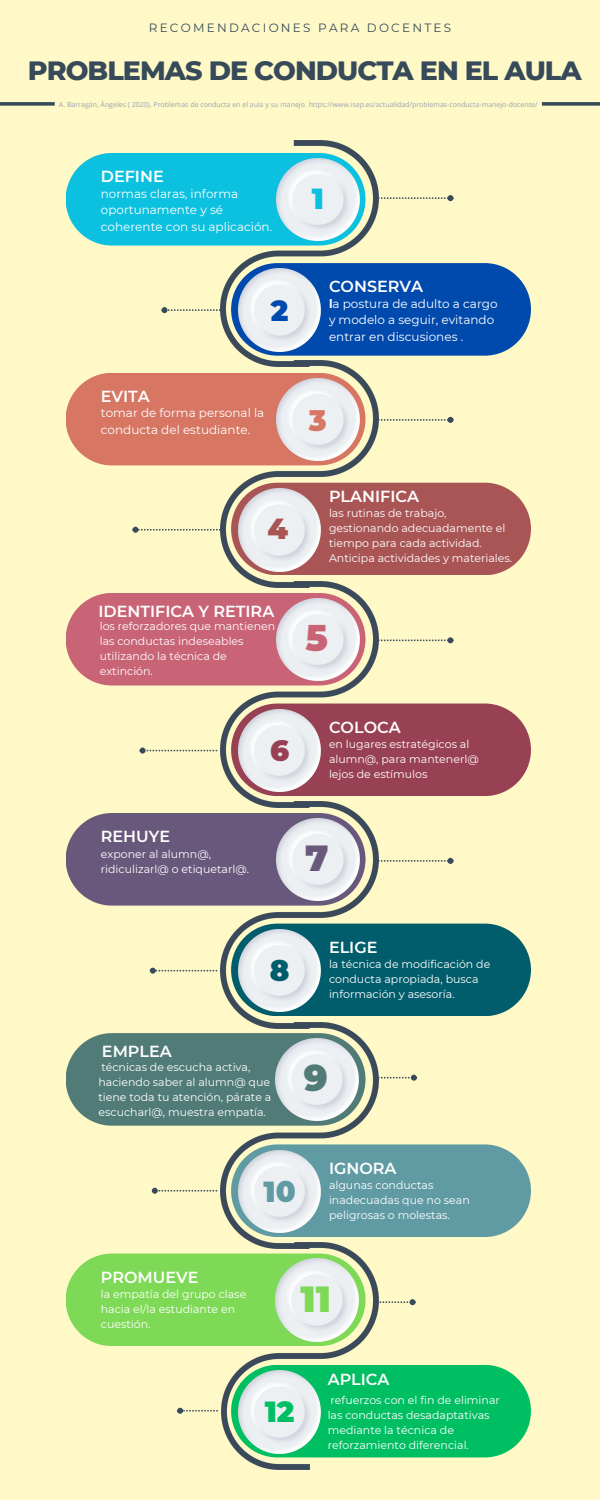
<style>
.page{position:relative;width:600px;height:1500px;background:#fff9c7}
.page>*{position:absolute;margin:0;border:0;box-sizing:border-box;transform-origin:0 0}
.t1{font:900 36.3px "Montserrat";color:#7ed957}
.t2{font:900 36.3px "Montserrat";color:#c96477}
.t3{font:900 36.3px "Montserrat";color:#68597c}
.t4{font:900 36.3px "Montserrat";color:#517b77}
.t5{font:900 29px "Montserrat";color:#609ba4}
.t6{font:900 29px "Montserrat";color:#00bf63}
.t7{font:900 29px "Montserrat";color:#0cc0df}
.t8{font:900 29px "Montserrat";color:#d67663}
.t9{font:900 29px "Montserrat";color:#004aad}
.t10{font:900 29px "Montserrat";color:#a55}
.t11{font:900 29px "Montserrat";color:#994154}
.t12{font:900 29px "Montserrat";color:#015c6b}
.t13{font:800 27px "Montserrat";letter-spacing:-.035em;color:#364a5a}
.t14{font:600 16px "Montserrat";color:#fff}
.t15{font:12px/16.5px "Montserrat";color:#fff}
.t16{font:12px "Montserrat";letter-spacing:.185em;color:#364a5a}
.t17{font:11px/15px "Montserrat";color:#fff}
.t18{font:7px "Open Sans";color:#9ba4b1}
.s1{font-weight:700}
</style>
<div class="page">
<img style="left:221px;top:1028px;width:157px;height:215px">
<img style="left:221px;top:140px;width:157px;height:221px">
<img style="left:221px;top:361px;width:157px;height:220px">
<img style="left:221px;top:581px;width:157px;height:221px">
<img style="left:221px;top:802px;width:157px;height:226px">
<img style="left:221px;top:1243px;width:158px;height:226px">
<div style="left:66px;top:153px;width:299px;height:93px;background:#0cc0df;border-radius:46px"></div>
<img style="left:277px;top:158px;width:82px;height:83px">
<div style="left:66px;top:373px;width:299px;height:92px;background:#d67663;border-radius:46px"></div>
<div style="left:66px;top:593px;width:299px;height:93px;background:#c96477;border-radius:46px"></div>
<div style="left:66px;top:813px;width:299px;height:93px;background:#68597c;border-radius:46px"></div>
<div style="left:66px;top:1033px;width:299px;height:93px;background:#517b77;border-radius:46px"></div>
<div style="left:231px;top:263px;width:300px;height:93px;background:#004aad;border-radius:46px"></div>
<svg style="left:162px;top:307px;width:59px;height:6px"></svg>
<img style="left:238px;top:269px;width:83px;height:82px">
<img style="left:277px;top:378px;width:82px;height:83px">
<img style="left:277px;top:598px;width:82px;height:83px">
<img style="left:277px;top:818px;width:82px;height:83px">
<img style="left:276px;top:1038px;width:82px;height:83px">
<div style="left:231px;top:483px;width:300px;height:92px;background:#a55;border-radius:46px"></div>
<svg style="left:133px;top:527px;width:88px;height:6px"></svg>
<img style="left:238px;top:489px;width:83px;height:82px">
<div style="left:231px;top:704px;width:300px;height:92px;background:#994154;border-radius:46px"></div>
<svg style="left:140px;top:748px;width:77px;height:6px"></svg>
<img style="left:238px;top:709px;width:83px;height:83px">
<div style="left:231px;top:924px;width:300px;height:92px;background:#015c6b;border-radius:46px"></div>
<svg style="left:150px;top:968px;width:67px;height:6px"></svg>
<img style="left:238px;top:929px;width:83px;height:83px">
<div style="left:231px;top:1144px;width:300px;height:93px;background:#609ba4;border-radius:46px"></div>
<svg style="left:152px;top:1188px;width:65px;height:6px"></svg>
<img style="left:238px;top:1150px;width:83px;height:83px">
<svg style="left:378px;top:417px;width:75px;height:6px"></svg>
<svg style="left:378px;top:637px;width:75px;height:6px"></svg>
<svg style="left:378px;top:858px;width:75px;height:6px"></svg>
<svg style="left:378px;top:1075px;width:39px;height:6px"></svg>
<svg style="left:378px;top:195px;width:75px;height:6px"></svg>
<div style="left:66px;top:1254px;width:299px;height:92px;background:#7ed957;border-radius:46px"></div>
<img style="left:276px;top:1259px;width:82px;height:82px">
<svg style="left:377px;top:1299px;width:39px;height:6px"></svg>
<div style="left:231px;top:1365px;width:300px;height:92px;background:#00bf63;border-radius:46px"></div>
<img style="left:238px;top:1371px;width:83px;height:82px">
<svg style="left:177px;top:1408px;width:41px;height:6px"></svg>
<svg style="left:0;top:102px;width:600px;height:4px"></svg>
<p class="t16" style="left:149px;top:20px;width:304px">RECOMENDACIONES PARA DOCENTES</p>
<p class="t13" style="left:28px;top:54px;width:555px">PROBLEMAS DE CONDUCTA EN EL AULA</p>
<p class="t18" style="left:59px;top:99px;width:480px">A. Barragán, Ángeles ( 2020). Problemas de conducta en el aula y su manejo. https://www.isep.es/actualidad/problemas-conducta-manejo-docente/</p>
<h2 class="t14" style="left:101px;top:167px;width:64px">DEFINE</h2>
<p class="t15" style="left:101px;top:185px;width:173px">normas claras, informa oportunamente y sé coherente con su aplicación.</p>
<h2 class="t9" style="left:271px;top:293px;width:19px">2</h2>
<p class="t14" style="left:101px;top:387px;width:51px">EVITA</p>
<p class="t15" style="left:101px;top:405px;width:165px">tomar de forma personal la conducta del estudiante.</p>
<p class="t7" style="left:312px;top:181px;width:14px">1</p>
<p class="t14" style="left:329px;top:277px;width:96px">CONSERVA</p>
<p class="t15" style="left:329px;top:295px;width:170px"><span class="s1">l</span>a postura de adulto a cargo y modelo a seguir, evitando entrar en discusiones .</p>
<p class="t8" style="left:309px;top:403px;width:19px">3</p>
<p class="t10" style="left:267px;top:511px;width:22px">4</p>
<p class="t14" style="left:98px;top:602px;width:177px">IDENTIFICA Y RETIRA</p>
<p class="t17" style="left:100px;top:619px;width:177px">los reforzadores que mantienen las conductas indeseables utilizando la técnica de extinción.</p>
<h2 class="t14" style="left:329px;top:487px;width:92px">PLANIFICA</h2>
<p class="t17" style="left:329px;top:505px;width:185px">las rutinas de trabajo, gestionando adecuadamente el tiempo para cada actividad.<br>Anticipa actividades y materiales.</p>
<p class="t2" style="left:306px;top:616px;width:24px">5</p>
<h2 class="t11" style="left:270px;top:733px;width:21px">6</h2>
<p class="t14" style="left:329px;top:717px;width:73px">COLOCA</p>
<p class="t17" style="left:329px;top:737px;width:151px">en lugares estratégicos al alumn@, para mantenerl@ lejos de estímulos</p>
<h2 class="t14" style="left:101px;top:827px;width:71px">REHUYE</h2>
<p class="t17" style="left:101px;top:846px;width:150px">exponer al alumn@, ridiculizarl@ o etiquetarl@.</p>
<p class="t3" style="left:305px;top:836px;width:25px">7</p>
<h2 class="t12" style="left:270px;top:953px;width:21px">8</h2>
<p class="t14" style="left:329px;top:938px;width:50px">ELIGE</p>
<p class="t17" style="left:329px;top:957px;width:163px">la técnica de modificación de conducta apropiada, busca información y asesoría.</p>
<h2 class="t14" style="left:102px;top:1041px;width:71px">EMPLEA</h2>
<p class="t17" style="left:98px;top:1059px;width:174px">técnicas de escucha activa, haciendo saber al alumn@ que tiene toda tu atención, párate a escucharl@, muestra empatía.</p>
<p class="t4" style="left:304px;top:1056px;width:25px">9</p>
<h2 class="t5" style="left:264px;top:1174px;width:34px">10</h2>
<p class="t14" style="left:329px;top:1158px;width:69px">IGNORA</p>
<p class="t17" style="left:329px;top:1178px;width:142px">algunas conductas inadecuadas que no sean peligrosas o molestas.</p>
<p class="t14" style="left:101px;top:1267px;width:99px">PROMUEVE</p>
<p class="t17" style="left:101px;top:1287px;width:147px">la empatía del grupo clase hacia el/la estudiante en cuestión.</p>
<h2 class="t1" style="left:301px;top:1276px;width:32px">11</h2>
<h2 class="t6" style="left:265px;top:1394px;width:31px">12</h2>
<p class="t14" style="left:328px;top:1369px;width:63px">APLICA</p>
<p class="t17" style="left:328px;top:1392px;width:174px">refuerzos con el fin de eliminar las conductas desadaptativas mediante la técnica de reforzamiento diferencial.</p>
</div>
